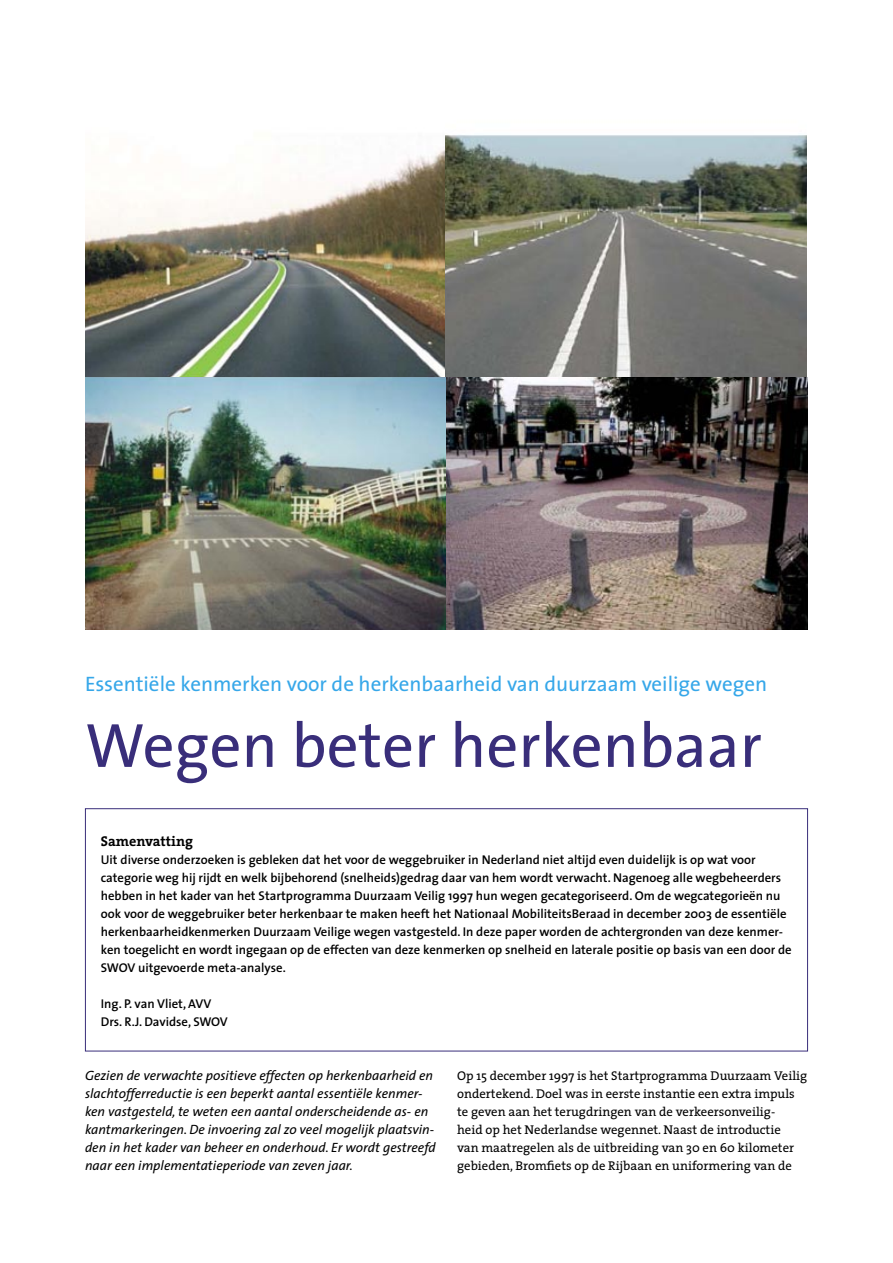
<style>
.page{position:relative;width:893px;height:1263px;background:#fff}
.page>*{position:absolute;margin:0;border:0;box-sizing:border-box;transform-origin:0 0}
.KOP_2{font:63px "The Sans";color:#392e7a}
.bovenkop{font:21px "The Sans";color:#36a7e9}
.kaderkop{font:700 14.25px "The Serif";color:#000}
.intro_artikel{font:italic 13.5px/18px "The Sans";color:#000}
.kadertekst{font:600 12.75px/18px "The Sans";color:#000}
.platte_tekst{font:12.75px/18px "The Serif";color:#000}
</style>
<div class="page">
<div style="left:85px;top:808px;width:723px;height:243px;border:1px solid #392e7a"></div>
<img style="left:85px;top:149px;width:361px;height:480px">
<img style="left:445px;top:135px;width:362px;height:245px">
<img style="left:446px;top:377px;width:362px;height:252px">
<p class="bovenkop" style="left:85px;top:667px;width:683px">Essentiële kenmerken voor de herkenbaarheid van duurzaam veilige wegen</p>
<p class="KOP_2" style="left:85px;top:693px;width:678px">Wegen beter herkenbaar</p>
<p class="kaderkop" style="left:101px;top:829px;width:94px">Samenvatting</p>
<p class="kadertekst" style="left:101px;top:850px;width:692px">Uit diverse onderzoeken is gebleken dat het voor de weggebruiker in Nederland niet altijd even duidelijk is op wat voor categorie weg hij rijdt en welk bijbehorend (snelheids)gedrag daar van hem wordt verwacht. Nagenoeg alle wegbeheerders hebben in het kader van het Startprogramma Duurzaam Veilig 1997 hun wegen gecategoriseerd. Om de wegcategorieën nu ook voor de weggebruiker beter herkenbaar te maken heeft het Nationaal MobiliteitsBeraad in december 2003 de essentiële herkenbaarheidkenmerken Duurzaam Veilige wegen vastgesteld. In deze paper worden de achtergronden van deze kenmer&shy;ken toegelicht en wordt ingegaan op de effecten van deze kenmerken op snelheid en laterale positie op basis van een door de SWOV uitgevoerde meta-analyse.</p>
<p class="kadertekst" style="left:101px;top:994px;width:112px">Ing. P. van Vliet, AVV</p>
<p class="kadertekst" style="left:101px;top:1012px;width:129px">Drs. R.J. Davidse, SWOV</p>
<p class="intro_artikel" style="left:85px;top:1066px;width:352px">Gezien de verwachte positieve effecten op herkenbaarheid en slachtofferreductie is een beperkt aantal essentiële kenmer&shy;ken vastgesteld, te weten een aantal onderscheidende as- en kantmarkeringen. De invoering zal zo veel mogelijk plaatsvin&shy;den in het kader van beheer en onderhoud. Er wordt gestreefd naar een implementatieperiode van zeven jaar.</p>
<p class="platte_tekst" style="left:457px;top:1066px;width:352px">Op 15 december 1997 is het Startprogramma Duurzaam Veilig ondertekend. Doel was in eerste instantie een extra impuls te geven aan het terugdringen van de verkeersonveilig-<br>heid op het Nederlandse wegennet. Naast de introductie<br>van maatregelen als de uitbreiding van 30 en 60 kilometer gebieden, Bromfiets op de Rijbaan en uniformering van de</p>
</div>
